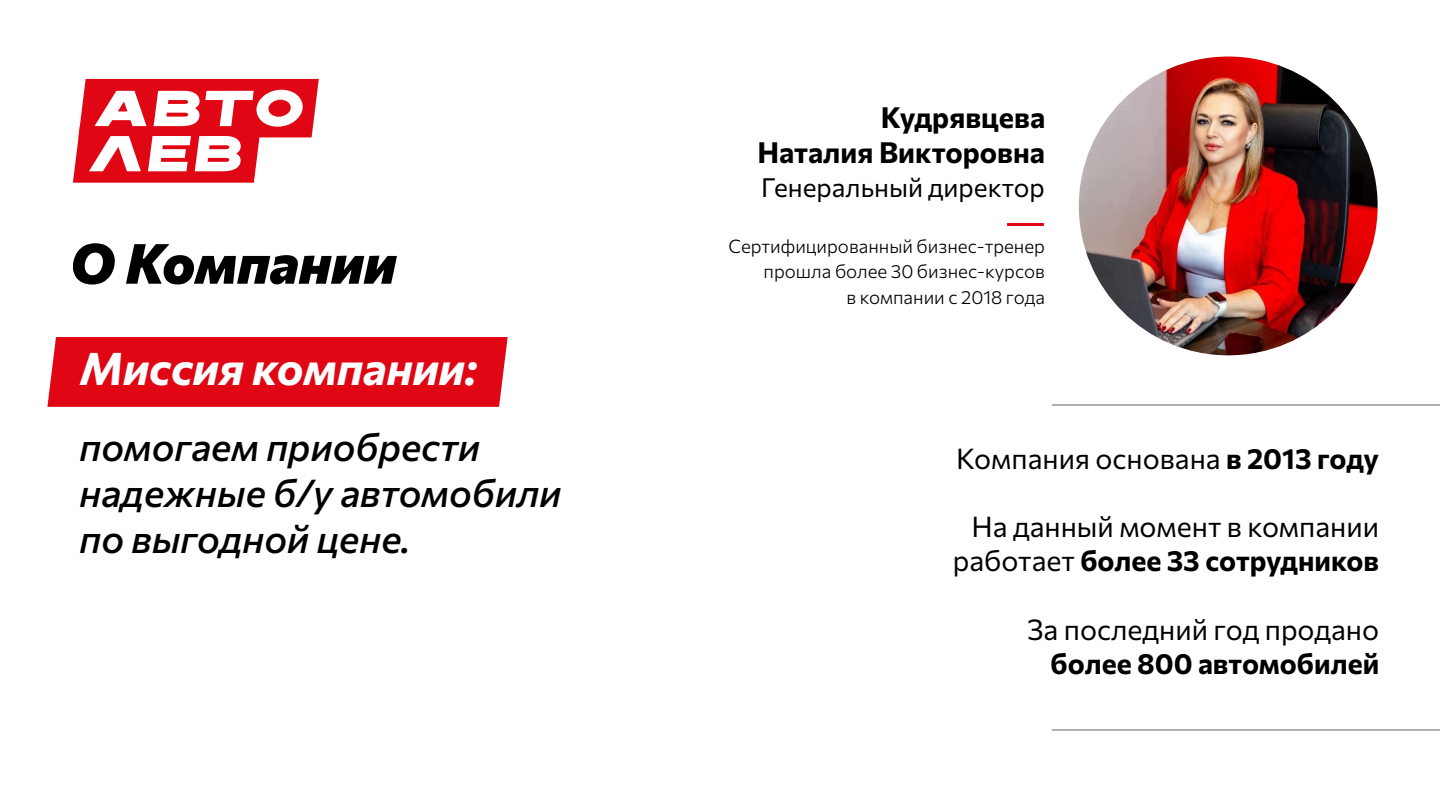
<style>
.page{position:relative;width:1440px;height:810px;background:#fff}
.page>*{position:absolute;margin:0;border:0;box-sizing:border-box;transform-origin:0 0}
.t1{font:800 55.5px "Commissioner";color:#000}
.t2{font:700 45px "Commissioner";color:#fff}
.t3{font:500 38.25px/45.9px "Commissioner";color:#000}
.t4{font:700 29.03px/34.8px "Commissioner";color:#000;text-align:right}
.t5{font:28.5px/34.2px "Commissioner";color:#000;text-align:right}
.t6{font:700 28.5px "Commissioner";color:#000}
.t7{font:26.25px "Commissioner";color:#000}
.t8{font:300 18.52px/25.5px "Commissioner";color:#000;text-align:right}
.s1{font-weight:700}
</style>
<div class="page">
<svg style="left:73px;top:79px;width:246px;height:104px"></svg>
<div style="left:47px;top:337px;width:461px;height:70px;background:#e00613"></div>
<img style="left:1079px;top:57px;width:299px;height:298px;border-radius:149px">
<hr style="left:1007px;top:223px;width:37px;height:3px;background:#e00613">
<hr style="left:1052px;top:404px;width:388px;height:2px;background:#979797">
<hr style="left:1052px;top:729px;width:388px;height:2px;background:#979797">
<h1 class="t1" style="left:70px;top:220px;width:328px">О Компании</h1>
<h2 class="t2" style="left:80px;top:334px;width:399px">Миссия компании:</h2>
<h3 class="t3" style="left:80px;top:422px;width:483px">помогаем приобрести надежные б/у автомобили по выгодной цене.</h3>
<p class="t4" style="left:757px;top:98px;width:289px">Кудрявцева<br>Наталия Викторовна</p>
<p class="t7" style="left:761px;top:167px;width:285px">Генеральный директор</p>
<p class="t8" style="left:728px;top:232px;width:318px">Сертифицированный бизнес-тренер прошла более 30 бизнес-курсов<br>в компании с 2018 года</p>
<p class="t5" style="left:956px;top:439px;width:424px">Компания основана <span class="s1">в 2013 году</span></p>
<p class="t5" style="left:953px;top:508px;width:428px">На данный момент в компании работает <span class="s1">более 33 сотрудников</span></p>
<p class="t5" style="left:1027px;top:610px;width:353px">За последний год продано</p>
<p class="t6" style="left:1051px;top:641px;width:330px">более 800 автомобилей</p>
</div>
